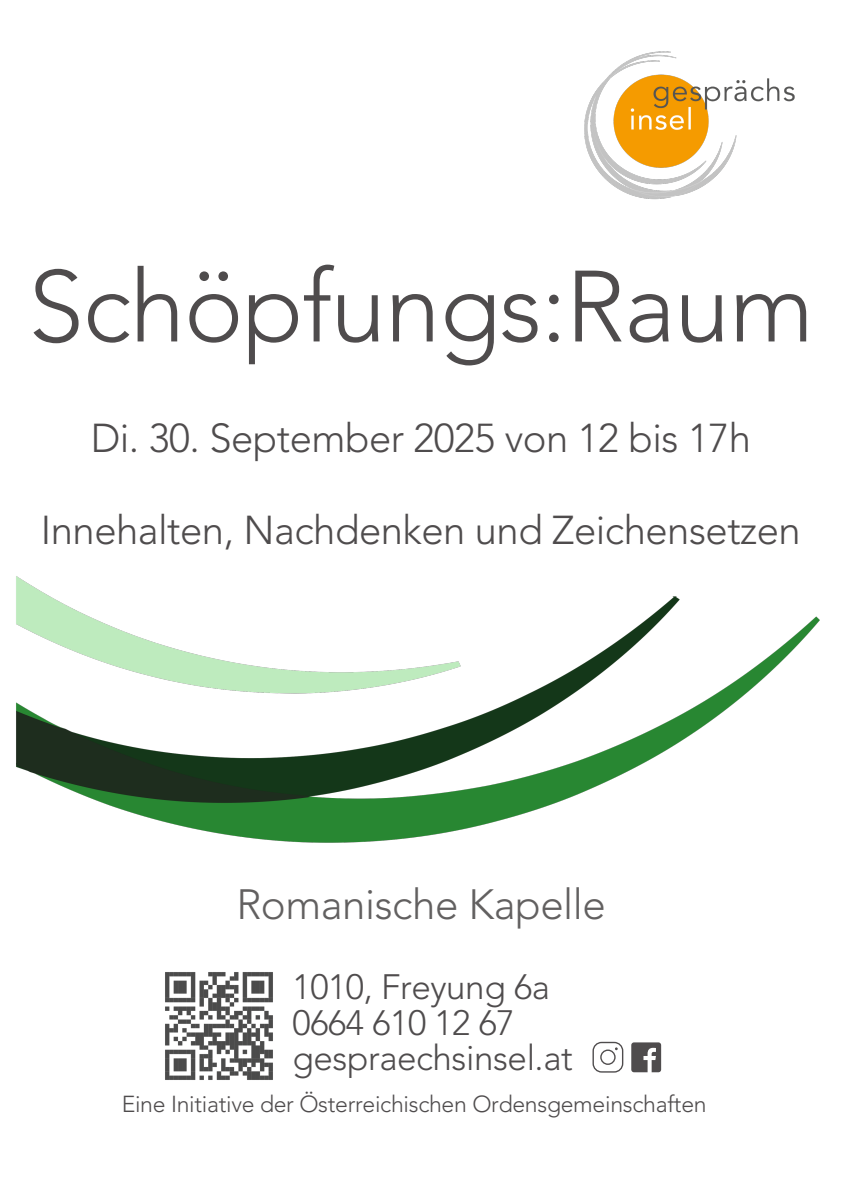
<style>
.page{position:relative;width:843px;height:1191px;background:#fff}
.page>*{position:absolute;margin:0;border:0;box-sizing:border-box;transform-origin:0 0}
.t1{font:300 100px "Avenir LT Std";letter-spacing:-.01em;color:#4f4c4d}
.t2{font:300 42px "Avenir LT Std";letter-spacing:-.01em;color:#626060}
.t3{font:300 40px "Avenir LT Std";letter-spacing:-.01em;color:#4f4c4d}
.t4{font:300 35px/35.6px "Avenir LT Std";letter-spacing:-.01em;color:#4f4c4d}
.t5{font:300 23px "Avenir LT Std";letter-spacing:-.01em;color:#4f4c4d}
</style>
<div class="page">
<img style="left:165px;top:972px;width:108px;height:108px">
<svg style="left:592px;top:1041px;width:31px;height:31px"></svg>
<svg style="left:631px;top:1042px;width:30px;height:30px"></svg>
<img style="left:16px;top:51px;width:804px;height:792px">
<h2 class="t1" style="left:28px;top:266px;width:787px">Schöpfungs:Raum</h2>
<h2 class="t3" style="left:91px;top:422px;width:661px">Di. 30. September 2025 von 12 bis 17h</h2>
<h2 class="t3" style="left:41px;top:513px;width:761px">Innehalten, Nachdenken und Zeichensetzen</h2>
<p class="t2" style="left:236px;top:886px;width:371px">Romanische Kapelle</p>
<p class="t4" style="left:292px;top:971px;width:281px">1010, Freyung 6a<br>0664 610 12 67 gespraechsinsel.at</p>
<h3 class="t5" style="left:122px;top:1094px;width:586px">Eine Initiative der Österreichischen Ordensgemeinschaften</h3>
</div>
